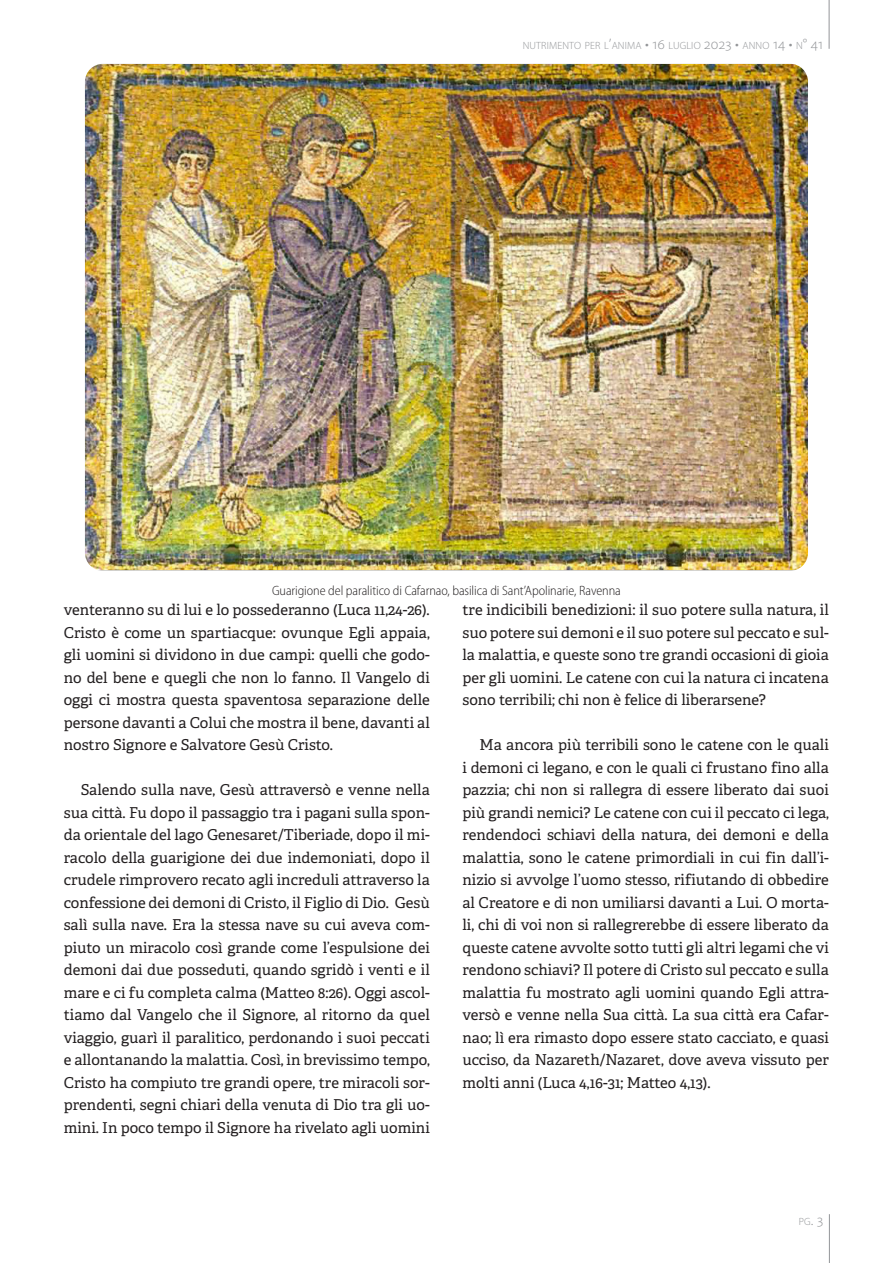
<style>
.page{position:relative;width:893px;height:1263px;background:#fff}
.page>*{position:absolute;margin:0;border:0;box-sizing:border-box;transform-origin:0 0}
.Text{font:15px/22.5px "Adelle";color:#231f20;text-align:justify}
.Descriere_imagine{font:300 semi-condensed 13.5px "Myriad Pro";letter-spacing:-.005em;color:#231f20}
.t1{font:300 10.5px "Myriad Pro";letter-spacing:.015em;color:#939598}
.s1{font-size:15px}
</style>
<div class="page">
<hr style="left:829px;top:0;width:1px;height:49px;background:#939598">
<hr style="left:829px;top:1214px;width:1px;height:49px;background:#939598">
<img style="left:85px;top:64px;width:723px;height:507px">
<p class="t1" style="left:523px;top:39px;width:302px">NUTRIMENTO PER L<span class="s1">’</span>ANIMA <span class="s1">• 16</span> LUGLIO <span class="s1">2023 •</span> ANNO <span class="s1">14 •</span> N<span class="s1">° 41</span></p>
<p class="Descriere_imagine" style="left:272px;top:582px;width:350px">Guarigione del paralitico di Cafarnao, basilica di Sant’Apolinarie, Ravenna</p>
<p class="Text" style="left:64px;top:599px;width:368px">venteranno su di lui e lo possederanno (Luca 11,24-26).<br>Cristo è come un spartiacque: ovunque Egli appaia, gli uomini si dividono in due campi: quelli che godo&shy;no del bene e quegli che non lo fanno. Il Vangelo di oggi ci mostra questa spaventosa separazione delle persone davanti a Colui che mostra il bene, davanti al nostro Signore e Salvatore Gesù Cristo.</p>
<p class="Text" style="left:64px;top:779px;width:368px;text-indent:17px">Salendo sulla nave, Gesù attraversò e venne nella sua città. Fu dopo il passaggio tra i pagani sulla spon&shy;da orientale del lago Genesaret/Tiberiade, dopo il mi&shy;racolo della guarigione dei due indemoniati, dopo il crudele rimprovero recato agli increduli attraverso la confessione dei demoni di Cristo, il Figlio di Dio. Gesù salì sulla nave. Era la stessa nave su cui aveva com&shy;piuto un miracolo così grande come l’espulsione dei demoni dai due posseduti, quando sgridò i venti e il mare e ci fu completa calma (Matteo 8:26). Oggi ascol&shy;tiamo dal Vangelo che il Signore, al ritorno da quel viaggio, guarì il paralitico, perdonando i suoi peccati e allontanando la malattia. Così, in brevissimo tempo, Cristo ha compiuto tre grandi opere, tre miracoli sor&shy;prendenti, segni chiari della venuta di Dio tra gli uo&shy;mini. In poco tempo il Signore ha rivelato agli uomini</p>
<p class="Text" style="left:462px;top:599px;width:368px">tre indicibili benedizioni: il suo potere sulla natura, il suo potere sui demoni e il suo potere sul peccato e sul&shy;la malattia, e queste sono tre grandi occasioni di gioia per gli uomini. Le catene con cui la natura ci incatena sono terribili; chi non è felice di liberarsene?</p>
<p class="Text" style="left:462px;top:734px;width:368px;text-indent:17px">Ma ancora più terribili sono le catene con le quali i demoni ci legano, e con le quali ci frustano fino alla pazzia; chi non si rallegra di essere liberato dai suoi più grandi nemici? Le catene con cui il peccato ci lega, rendendoci schiavi della natura, dei demoni e della malattia, sono le catene primordiali in cui fin dall’i&shy;nizio si avvolge l’uomo stesso, rifiutando di obbedire al Creatore e di non umiliarsi davanti a Lui. O morta&shy;li, chi di voi non si rallegrerebbe di essere liberato da queste catene avvolte sotto tutti gli altri legami che vi rendono schiavi? Il potere di Cristo sul peccato e sulla malattia fu mostrato agli uomini quando Egli attra&shy;versò e venne nella Sua città. La sua città era Cafar&shy;nao; lì era rimasto dopo essere stato cacciato, e quasi ucciso, da Nazareth/Nazaret, dove aveva vissuto per molti anni (Luca 4,16-31; Matteo 4,13).</p>
<p class="t1" style="left:799px;top:1215px;width:26px">PG<span class="s1">. 3</span></p>
</div>
